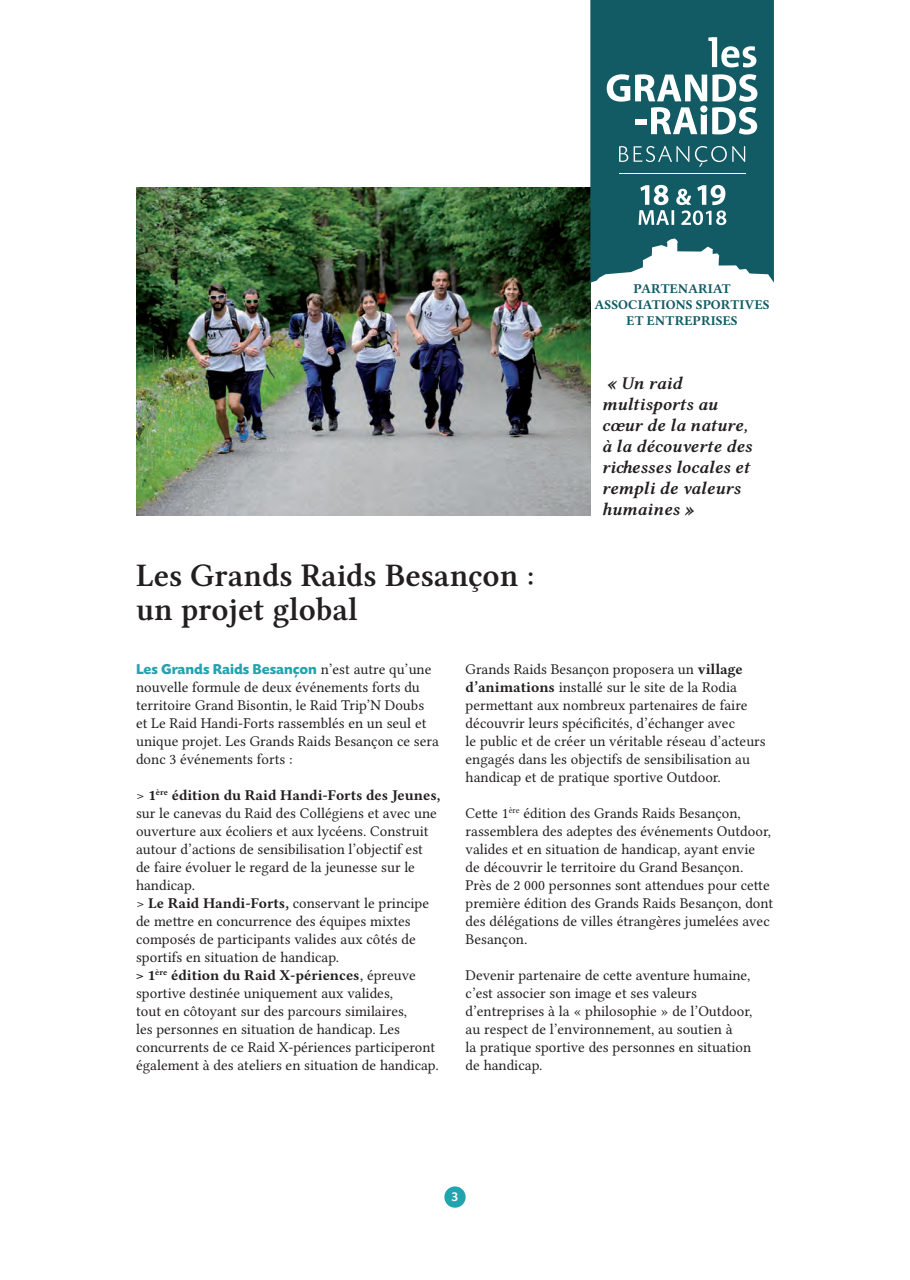
<style>
.page{position:relative;width:910px;height:1280px;background:#fff}
.page>*{position:absolute;margin:0;border:0;box-sizing:border-box;transform-origin:0 0}
.t1{font:33px/34.5px "Lin Libertine OZ";color:#231f20}
.t2{font:18px/21px "Lin Libertine OZI";color:#231f20}
.t3{font:15px/18px "Lin Libertine O";color:#231f20}
.t4{font:15px "Lin Libertine OB";color:#231f20}
.t5{font:700 15px "Today SB";color:#22a4ae}
.t6{font:13.5px/16.2px "Lin Libertine OB";color:#135b64;text-align:center}
.t7{font:500 13.5px "Today SB";color:#fff}
.s1{font-family:"Lin Libertine O";font-weight:400;color:#231f20}
.s2{font-family:"Lin Libertine O"}
.s3{font-family:"Lin Libertine OB"}
.s4{font-family:"Lin Libertine OZ"}
</style>
<div class="page">
<div style="left:444px;top:1186px;width:22px;height:22px;background:#22a4ae;border-radius:50%"></div>
<img style="left:137px;top:187px;width:453px;height:328px">
<svg style="left:590px;top:0;width:184px;height:283px;background:#2d6d75"></svg>
<svg style="left:639px;top:185px;width:87px;height:40px"></svg>
<svg style="left:619px;top:146px;width:126px;height:21px;background:#39767d"></svg>
<hr style="left:619px;top:173px;width:126px;height:1px;background:#fff">
<svg style="left:607px;top:74px;width:150px;height:61px"></svg>
<div style="left:635px;top:119px;width:12px;height:6px;background:#fff"></div>
<svg style="left:708px;top:37px;width:48px;height:30px"></svg>
<p class="t6" style="left:595px;top:280px;width:177px">PARTENARIAT<br>ASSOCIATIONS SPORTIVES<br>ET ENTREPRISES</p>
<h1 class="t1" style="left:136px;top:559px;width:399px">Les Grands Raids Besançon : un projet global</h1>
<p class="t2" style="left:602px;top:373px;width:152px">« Un raid multisports au cœur de la nature, à la découverte des richesses locales et rempli de valeurs humaines »</p>
<p class="t5" style="left:136px;top:661px;width:297px">Les Grands Raids Besançon <span class="s1">n’est autre qu’une</span></p>
<p class="t3" style="left:136px;top:678px;width:304px">nouvelle formule de deux événements forts du territoire Grand Bisontin, le Raid Trip’N Doubs et Le Raid Handi-Forts rassemblés en un seul et unique projet. Les Grands Raids Besançon ce sera donc 3 événements forts :</p>
<p class="t4" style="left:136px;top:785px;width:306px"><span class="s2">&gt;</span> 1<sup>ère</sup> édition du Raid Handi-Forts des Jeunes,</p>
<p class="t3" style="left:136px;top:804px;width:302px">sur le canevas du Raid des Collégiens et avec une ouverture aux écoliers et aux lycéens. Construit autour d’actions de sensibilisation l’objectif est de faire évoluer le regard de la jeunesse sur le handicap.<br>&gt; <span class="s3">Le Raid Handi-Forts,</span> conservant le principe de mettre en concurrence des équipes mixtes composés de participants valides aux côtés de sportifs en situation de handicap.</p>
<p class="t4" style="left:136px;top:965px;width:281px">&gt; 1<sup>ère</sup> édition du Raid X-périences<span class="s4">,</span> <span class="s2">épreuve</span></p>
<p class="t3" style="left:136px;top:984px;width:304px">sportive destinée uniquement aux valides,<br>tout en côtoyant sur des parcours similaires,<br>les personnes en situation de handicap. Les concurrents de ce Raid X-périences participeront également à des ateliers en situation de handicap.</p>
<p class="t3" style="left:466px;top:660px;width:302px">Grands Raids Besançon proposera un <span class="s3">village d’animations</span> installé sur le site de la Rodia permettant aux nombreux partenaires de faire découvrir leurs spécificités, d’échanger avec<br>le public et de créer un véritable réseau d’acteurs engagés dans les objectifs de sensibilisation au handicap et de pratique sportive Outdoor.</p>
<p class="t3" style="left:466px;top:804px;width:309px">Cette 1<sup>ère</sup> édition des Grands Raids Besançon, rassemblera des adeptes des événements Outdoor, valides et en situation de handicap, ayant envie<br>de découvrir le territoire du Grand Besançon.<br>Près de 2 000 personnes sont attendues pour cette première édition des Grands Raids Besançon, dont des délégations de villes étrangères jumelées avec Besançon.</p>
<p class="t3" style="left:466px;top:966px;width:288px">Devenir partenaire de cette aventure humaine, c’est associer son image et ses valeurs d’entreprises à la « philosophie » de l’Outdoor, au respect de l’environnement, au soutien à<br>la pratique sportive des personnes en situation de handicap.</p>
<p class="t7" style="left:451px;top:1190px;width:9px">3</p>
</div>
